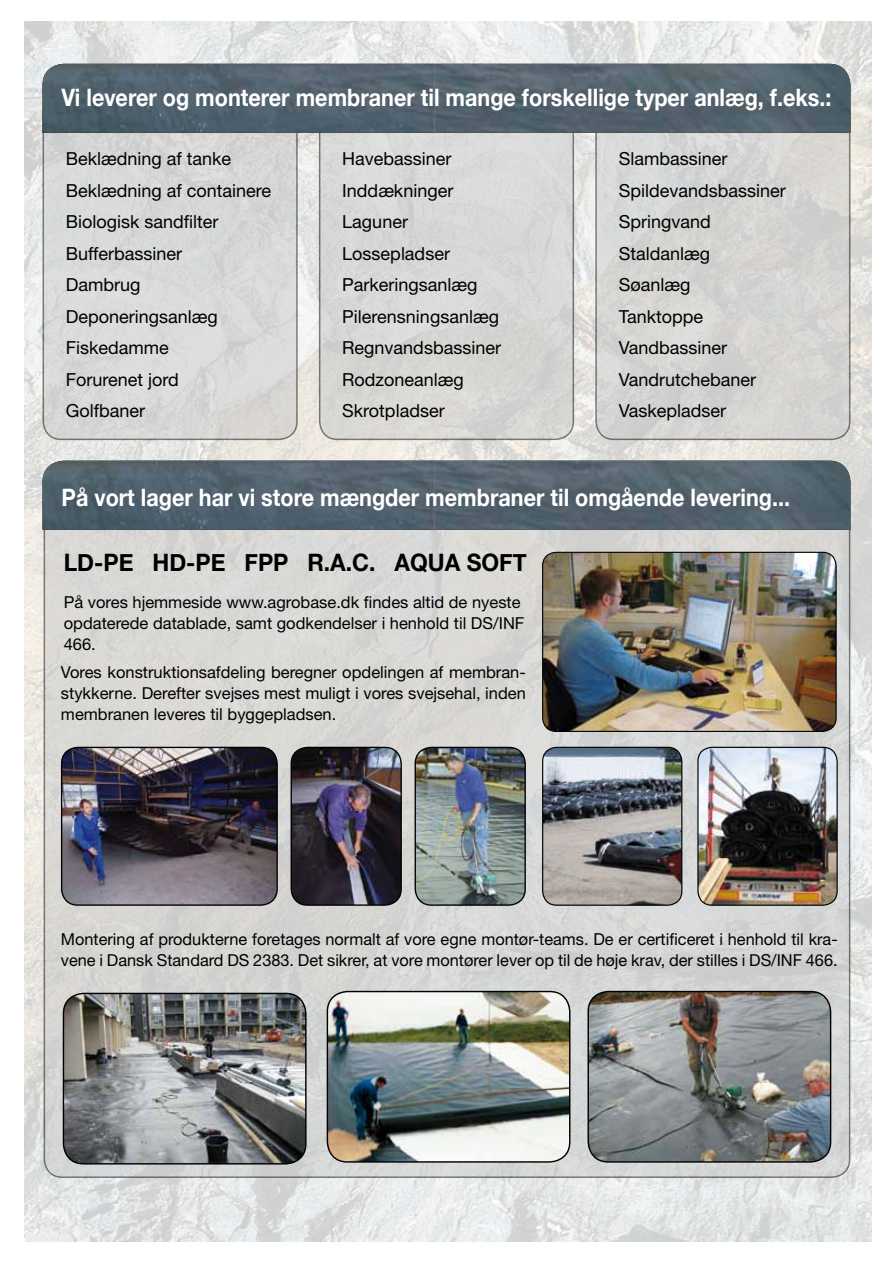
<style>
.page{position:relative;width:893px;height:1263px;background:#fff}
.page>*{position:absolute;margin:0;border:0;box-sizing:border-box;transform-origin:0 0}
.t1{font:700 24px "Helvetica Neue";color:#fff;scale:.9 1}
.t2{font:700 24px "Helvetica Neue";color:#000;scale:.95 1}
.t3{font:18px/31.5px "Helvetica Neue";color:#000}
.t4{font:16.5px/21px "Helvetica Neue";color:#000}
</style>
<div class="page">
<img style="left:24px;top:21px;width:848px;height:1221px">
<div style="left:44px;top:511px;width:806px;height:666px;background:#d8d8d5;border-radius:18px"></div>
<img style="left:543px;top:747px;width:139px;height:158px">
<div style="left:542px;top:747px;width:140px;height:159px;border:1px solid #000;border-radius:14px"></div>
<img style="left:698px;top:747px;width:139px;height:158px">
<div style="left:697px;top:747px;width:141px;height:159px;border:1px solid #000;border-radius:14px"></div>
<div style="left:43px;top:96px;width:254px;height:343px;background:#d8d9d9;border-radius:18px"></div>
<div style="left:43px;top:96px;width:255px;height:344px;border:2px solid #000;border-radius:18px"></div>
<div style="left:320px;top:111px;width:253px;height:328px;background:#d8d8d7;border-radius:18px"></div>
<div style="left:319px;top:111px;width:255px;height:329px;border:2px solid #000;border-radius:18px"></div>
<div style="left:596px;top:99px;width:254px;height:340px;background:#d5d5d3;border-radius:18px"></div>
<div style="left:595px;top:98px;width:255px;height:342px;border:2px solid #000;border-radius:18px"></div>
<img style="left:62px;top:747px;width:214px;height:158px">
<div style="left:61px;top:747px;width:217px;height:159px;border:1px solid #000;border-radius:16px"></div>
<img style="left:291px;top:747px;width:109px;height:158px">
<div style="left:291px;top:747px;width:111px;height:159px;border:1px solid #000;border-radius:16px"></div>
<img style="left:415px;top:747px;width:109px;height:158px">
<div style="left:415px;top:747px;width:111px;height:159px;border:1px solid #000;border-radius:16px"></div>
<img style="left:327px;top:991px;width:243px;height:171px">
<div style="left:327px;top:991px;width:243px;height:172px;border:1px solid #000;border-radius:20px"></div>
<img style="left:63px;top:993px;width:243px;height:171px">
<div style="left:63px;top:993px;width:244px;height:171px;border:1px solid #000;border-radius:20px"></div>
<img style="left:588px;top:991px;width:243px;height:171px">
<div style="left:587px;top:991px;width:244px;height:172px;border:1px solid #000;border-radius:20px"></div>
<img style="left:43px;top:64px;width:807px;height:69px">
<img style="left:43px;top:461px;width:807px;height:69px">
<img style="left:543px;top:552px;width:292px;height:178px">
<div style="left:542px;top:552px;width:295px;height:180px;border:1px solid #000;border-radius:13px"></div>
<h1 class="t1" style="left:62px;top:83px;width:857px">Vi leverer og monterer membraner til mange forskellige typer anlæg, f.eks.:</h1>
<p class="t3" style="left:66px;top:143px;width:207px">Beklædning af tanke<br>Beklædning af containere<br>Biologisk sandfilter<br>Bufferbassiner<br>Dambrug<br>Deponeringsanlæg<br>Fiskedamme<br>Forurenet jord<br>Golfbaner</p>
<p class="t3" style="left:342px;top:143px;width:160px">Havebassiner<br>Inddækninger<br>Laguner<br>Lossepladser<br>Parkeringsanlæg<br>Pilerensningsanlæg<br>Regnvandsbassiner<br>Rodzoneanlæg<br>Skrotpladser</p>
<p class="t3" style="left:619px;top:143px;width:169px">Slambassiner<br>Spildevandsbassiner<br>Springvand<br>Staldanlæg<br>Søanlæg<br>Tanktoppe<br>Vandbassiner<br>Vandrutchebaner<br>Vaskepladser</p>
<h1 class="t1" style="left:62px;top:482px;width:811px">På vort lager har vi store mængder membraner til omgående levering...</h1>
<h1 class="t2" style="left:64px;top:548px;width:489px">LD-PE HD-PE FPP R.A.C. AQUA SOFT</h1>
<p class="t4" style="left:64px;top:591px;width:462px">På vores hjemmeside www.agrobase.dk findes altid de nyeste opdaterede datablade, samt godkendelser i henhold til DS/INF<br>466.</p>
<p class="t4" style="left:61px;top:661px;width:466px;text-align:justify">Vores konstruktionsafdeling beregner opdelingen af membran&shy;stykkerne. Derefter svejses mest muligt i vores svejsehal, inden membranen leveres til byggepladsen.</p>
<p class="t4" style="left:61px;top:928px;width:778px">Montering af produkterne foretages normalt af vore egne montør-teams. De er certificeret i henhold til kra&shy;vene i Dansk Standard DS 2383. Det sikrer, at vore montører lever op til de høje krav, der stilles i DS/INF 466.</p>
</div>
